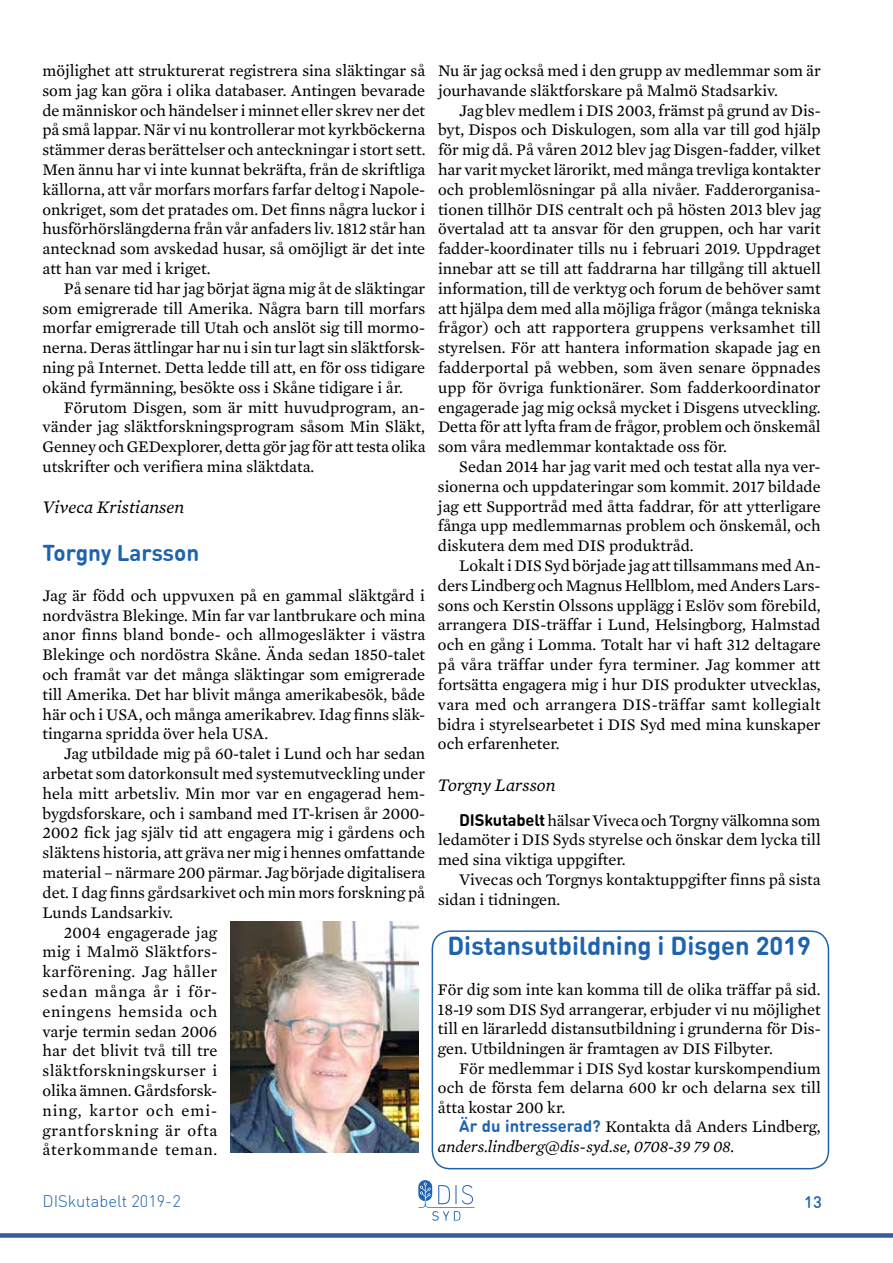
<style>
.page{position:relative;width:893px;height:1263px;background:#fff}
.page>*{position:absolute;margin:0;border:0;box-sizing:border-box;transform-origin:0 0}
.t1{font:700 25.5px "DIN Round Offc Pro";color:#1e63af}
.t2{font:700 22.5px "DIN Round Offc Pro";color:#1e63af}
.t3{font:italic 18px "Mercury Text G2";color:#000}
.t4{font:16.5px/19.8px "Mercury Text G2";color:#000;text-align:justify}
.t5{font:italic 16.5px/19.5px "Mercury Text G2";color:#000}
.t6{font:16.5px "Mercury Text G2";letter-spacing:.045em;color:#000}
.t7{font:16.5px "Mercury Text G2";letter-spacing:.025em;color:#000}
.t8{font:16.5px "Mercury Text G2";letter-spacing:.03em;color:#000}
.t9{font:16.5px "Mercury Text G2";letter-spacing:.02em;color:#000}
.t10{font:16.5px "Mercury Text G2";letter-spacing:.06em;color:#000}
.t11{font:300 16.5px "DIN Round Offc Pro";color:#1e63af}
.t12{font:16.5px "Mercury Text G2";letter-spacing:.055em;color:#000}
.t13{font:500 16.5px "DIN Round Offc Pro";color:#1e63af}
.s1{font-family:"DIN Round Offc Pro";font-weight:700}
.s2{font-family:"DIN Round Offc Pro";font-weight:700;font-style:normal;color:#1e63af}
.s3{font-style:normal}
</style>
<div class="page">
<svg style="left:418px;top:1180px;width:57px;height:41px"></svg>
<div style="left:0;top:1233px;width:893px;height:5px;background:#345d9d"></div>
<img style="left:230px;top:921px;width:188px;height:232px">
<div style="left:432px;top:930px;width:397px;height:239px;border:2px solid #1e63af;border-radius:18px"></div>
<p class="t4" style="left:43px;top:61px;width:385px">möjlighet att strukturerat registrera sina släktingar så som jag kan göra i olika databaser. Antingen bevarade de människor och händelser i minnet eller skrev ner det på små lappar. När vi nu kontrollerar mot kyrkböckerna stämmer deras berättelser och anteckningar i stort sett.<br>Men ännu har vi inte kunnat bekräfta, från de skriftliga källorna, att vår morfars morfars farfar deltog i Napole&shy;onkriget, som det pratades om. Det finns några luckor i husförhörslängderna från vår anfaders liv. 1812 står han antecknad som avskedad husar, så omöjligt är det inte att han var med i kriget.</p>
<p class="t4" style="left:43px;top:278px;width:384px;text-indent:21px">På senare tid har jag börjat ägna mig åt de släktingar som emigrerade till Amerika. Några barn till morfars morfar emigrerade till Utah och anslöt sig till mormo&shy;nerna. Deras ättlingar har nu i sin tur lagt sin släktforsk&shy;ning på Internet. Detta ledde till att, en för oss tidigare okänd fyrmänning, besökte oss i Skåne tidigare i år.</p>
<p class="t4" style="left:43px;top:397px;width:384px;text-indent:21px">Förutom Disgen, som är mitt huvudprogram, an&shy;vänder jag släktforskningsprogram såsom Min Släkt, Genney och GEDexplorer, detta gör jag för att testa olika utskrifter och verifiera mina släktdata.</p>
<p class="t3" style="left:43px;top:497px;width:143px">Viveca Kristiansen</p>
<h2 class="t2" style="left:43px;top:537px;width:158px">Torgny Larsson</h2>
<p class="t4" style="left:43px;top:585px;width:384px">Jag är född och uppvuxen på en gammal släktgård i nordvästra Blekinge. Min far var lantbrukare och mina anor finns bland bonde- och allmogesläkter i västra Blekinge och nordöstra Skåne. Ända sedan 1850-talet och framåt var det många släktingar som emigrerade till Amerika. Det har blivit många amerikabesök, både här och i USA, och många amerikabrev. Idag finns släk&shy;tingarna spridda över hela USA.</p>
<p class="t4" style="left:64px;top:744px;width:363px">Jag utbildade mig på 60-talet i Lund och har sedan</p>
<p class="t4" style="left:43px;top:764px;width:384px">arbetat som datorkonsult med systemutveckling under</p>
<p class="t4" style="left:43px;top:783px;width:384px">hela mitt arbetsliv. Min mor var en engagerad hem-</p>
<p class="t4" style="left:43px;top:803px;width:384px">bygdsforskare, och i samband med IT-krisen år 2000-</p>
<p class="t4" style="left:43px;top:823px;width:384px">2002 fick jag själv tid att engagera mig i gårdens och</p>
<p class="t4" style="left:43px;top:843px;width:384px">släktens historia, att gräva ner mig i hennes omfattande</p>
<p class="t4" style="left:43px;top:863px;width:384px">material – närmare 200 pärmar. Jag började digitalisera</p>
<p class="t4" style="left:43px;top:882px;width:384px">det. I dag finns gårdsarkivet och min mors forskning på</p>
<p class="t4" style="left:43px;top:902px;width:132px">Lunds Landsarkiv.</p>
<p class="t4" style="left:64px;top:922px;width:155px">2004 engagerade jag</p>
<p class="t9" style="left:43px;top:942px;width:176px">mig i Malmö Släktfors-</p>
<p class="t8" style="left:43px;top:962px;width:176px">karförening. Jag håller</p>
<p class="t12" style="left:43px;top:982px;width:176px">sedan många år i för-</p>
<p class="t6" style="left:43px;top:1001px;width:176px">eningens hemsida och</p>
<p class="t4" style="left:43px;top:1021px;width:176px">varje termin sedan 2006</p>
<p class="t4" style="left:43px;top:1041px;width:176px">har det blivit två till tre</p>
<p class="t7" style="left:43px;top:1061px;width:176px">släktforskningskurser i</p>
<p class="t4" style="left:43px;top:1080px;width:176px">olika ämnen. Gårdsforsk-</p>
<p class="t10" style="left:43px;top:1100px;width:176px">ning, kartor och emi-</p>
<p class="t6" style="left:43px;top:1120px;width:176px">grantforskning är ofta</p>
<p class="t6" style="left:43px;top:1140px;width:176px">återkommande teman.</p>
<p class="t4" style="left:438px;top:61px;width:384px">Nu är jag också med i den grupp av medlemmar som är jourhavande släktforskare på Malmö Stadsarkiv.</p>
<p class="t4" style="left:438px;top:100px;width:384px;text-indent:21px">Jag blev medlem i DIS 2003, främst på grund av Dis&shy;byt, Dispos och Diskulogen, som alla var till god hjälp för mig då. På våren 2012 blev jag Disgen-fadder, vilket har varit mycket lärorikt, med många trevliga kontakter och problemlösningar på alla nivåer. Fadderorganisa&shy;tionen tillhör DIS centralt och på hösten 2013 blev jag övertalad att ta ansvar för den gruppen, och har varit fadder-koordinater tills nu i februari 2019. Uppdraget innebar att se till att faddrarna har tillgång till aktuell information, till de verktyg och forum de behöver samt att hjälpa dem med alla möjliga frågor (många tekniska frågor) och att rapportera gruppens verksamhet till styrelsen. För att hantera information skapade jag en fadderportal på webben, som även senare öppnades upp för övriga funktionärer. Som fadderkoordinator engagerade jag mig också mycket i Disgens utveckling.<br>Detta för att lyfta fram de frågor, problem och önskemål som våra medlemmar kontaktade oss för.</p>
<p class="t4" style="left:438px;top:457px;width:384px;text-indent:21px">Sedan 2014 har jag varit med och testat alla nya ver&shy;sionerna och uppdateringar som kommit. 2017 bildade jag ett Supportråd med åtta faddrar, för att ytterligare fånga upp medlemmarnas problem och önskemål, och diskutera dem med DIS produktråd.</p>
<p class="t4" style="left:438px;top:556px;width:384px;text-indent:21px">Lokalt i DIS Syd började jag att tillsammans med An&shy;ders Lindberg och Magnus Hellblom, med Anders Lars&shy;sons och Kerstin Olssons upplägg i Eslöv som förebild, arrangera DIS-träffar i Lund, Helsingborg, Halmstad och en gång i Lomma. Totalt har vi haft 312 deltagare på våra träffar under fyra terminer. Jag kommer att fortsätta engagera mig i hur DIS produkter utvecklas, vara med och arrangera DIS-träffar samt kollegialt bidra i styrelsearbetet i DIS Syd med mina kunskaper och erfarenheter.</p>
<p class="t3" style="left:438px;top:774px;width:119px">Torgny Larsson</p>
<p class="t4" style="left:438px;top:810px;width:384px;text-indent:21px"><span class="s1">DISkutabelt</span> hälsar Viveca och Torgny välkomna som ledamöter i DIS Syds styrelse och önskar dem lycka till med sina viktiga uppgifter.</p>
<p class="t4" style="left:438px;top:869px;width:384px;text-indent:21px">Vivecas och Torgnys kontaktuppgifter finns på sista sidan i tidningen.</p>
<h1 class="t1" style="left:447px;top:928px;width:365px">Distansutbildning i Disgen 2019</h1>
<p class="t4" style="left:438px;top:979px;width:384px">För dig som inte kan komma till de olika träffar på sid.<br>18-19 som DIS Syd arrangerar, erbjuder vi nu möjlighet till en lärarledd distansutbildning i grunderna för Dis&shy;gen. Utbildningen är framtagen av DIS Filbyter.</p>
<p class="t4" style="left:438px;top:1058px;width:384px;text-indent:21px">För medlemmar i DIS Syd kostar kurskompendium och de första fem delarna 600 kr och delarna sex till åtta kostar 200 kr.</p>
<p class="t5" style="left:438px;top:1117px;width:384px;text-indent:21px"><span class="s2">Är du intresserad?</span> <span class="s3">Kontakta då Anders Lindberg, </span>anders.lindberg@dis-syd.se, 0708-39 79 08.</p>
<p class="t11" style="left:43px;top:1190px;width:140px">DISkutabelt 2019-2</p>
<p class="t13" style="left:804px;top:1190px;width:19px">13</p>
</div>
